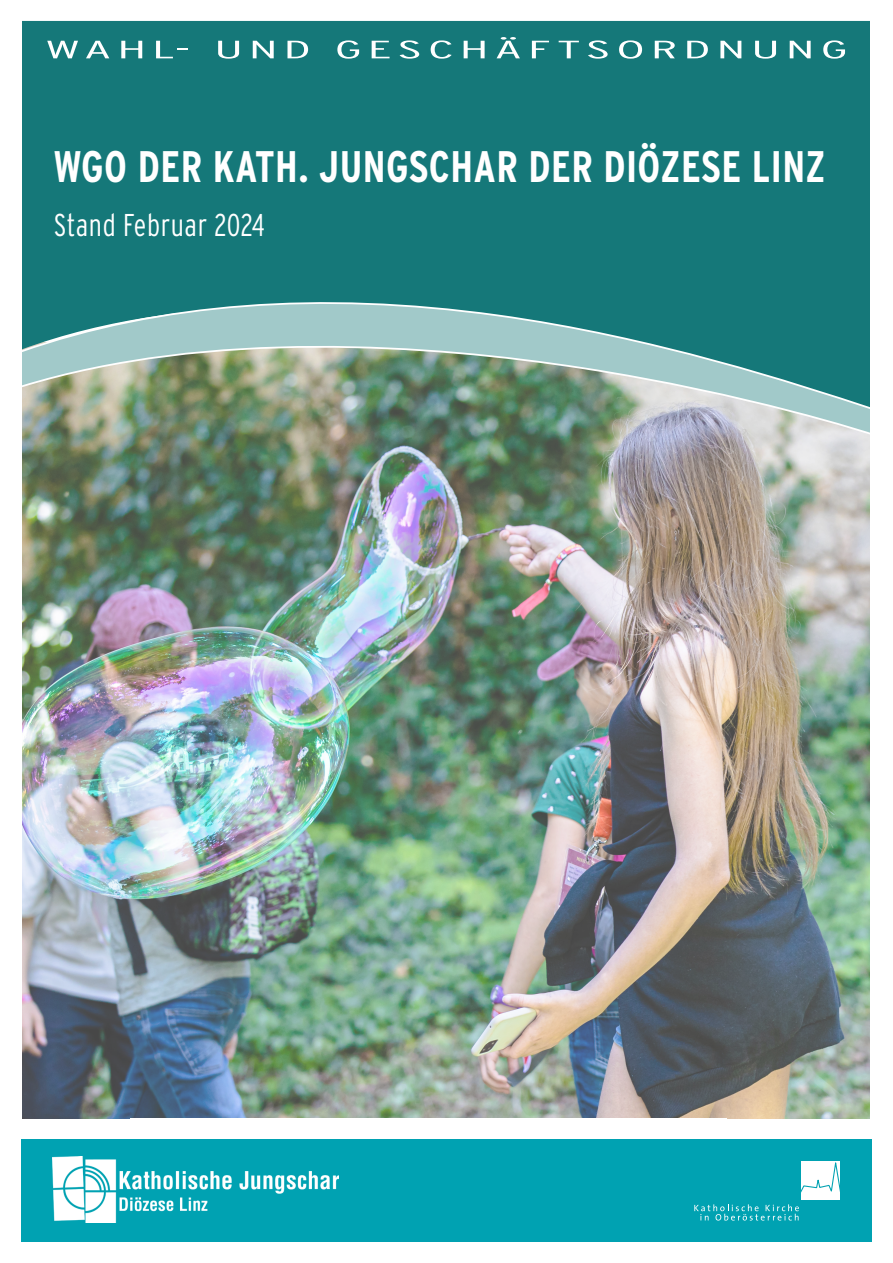
<style>
.page{position:relative;width:893px;height:1263px;background:#fff}
.page>*{position:absolute;margin:0;border:0;box-sizing:border-box;transform-origin:0 0}
.im_bogen{font:700 condensed 44.1px "Interstate";letter-spacing:.01em;color:#fff;scale:.95 1}
.t1{font:300 condensed 31.5px "Interstate";letter-spacing:.02em;color:#fff;scale:.93 1}
.KGG_oberer_Rand{font:300 condensed 25.2px "Interstate";letter-spacing:.1em;color:#fff;scale:2.28 1}
</style>
<div class="page">
<img style="left:22px;top:511px;width:848px;height:607px">
<div style="left:22px;top:21px;width:848px;height:220px;background:#157879"></div>
<img style="left:22px;top:241px;width:848px;height:270px">
<div style="left:21px;top:1139px;width:851px;height:103px;background:#00a2b2"></div>
<img style="left:52px;top:1157px;width:287px;height:65px">
<div style="left:801px;top:1161px;width:39px;height:39px;background:#fff"></div>
<svg style="left:801px;top:1162px;width:39px;height:31px"></svg>
<svg style="left:694px;top:1204px;width:105px;height:16px"></svg>
<p class="KGG_oberer_Rand" style="left:45px;top:34px;width:353px">WAHL- UND GESCHÄFTSORDNUNG</p>
<p class="im_bogen" style="left:54px;top:139px;width:814px">WGO DER KATH. JUNGSCHAR DER DIÖZESE LINZ</p>
<p class="t1" style="left:54px;top:206px;width:228px">Stand Februar 2024</p>
</div>
